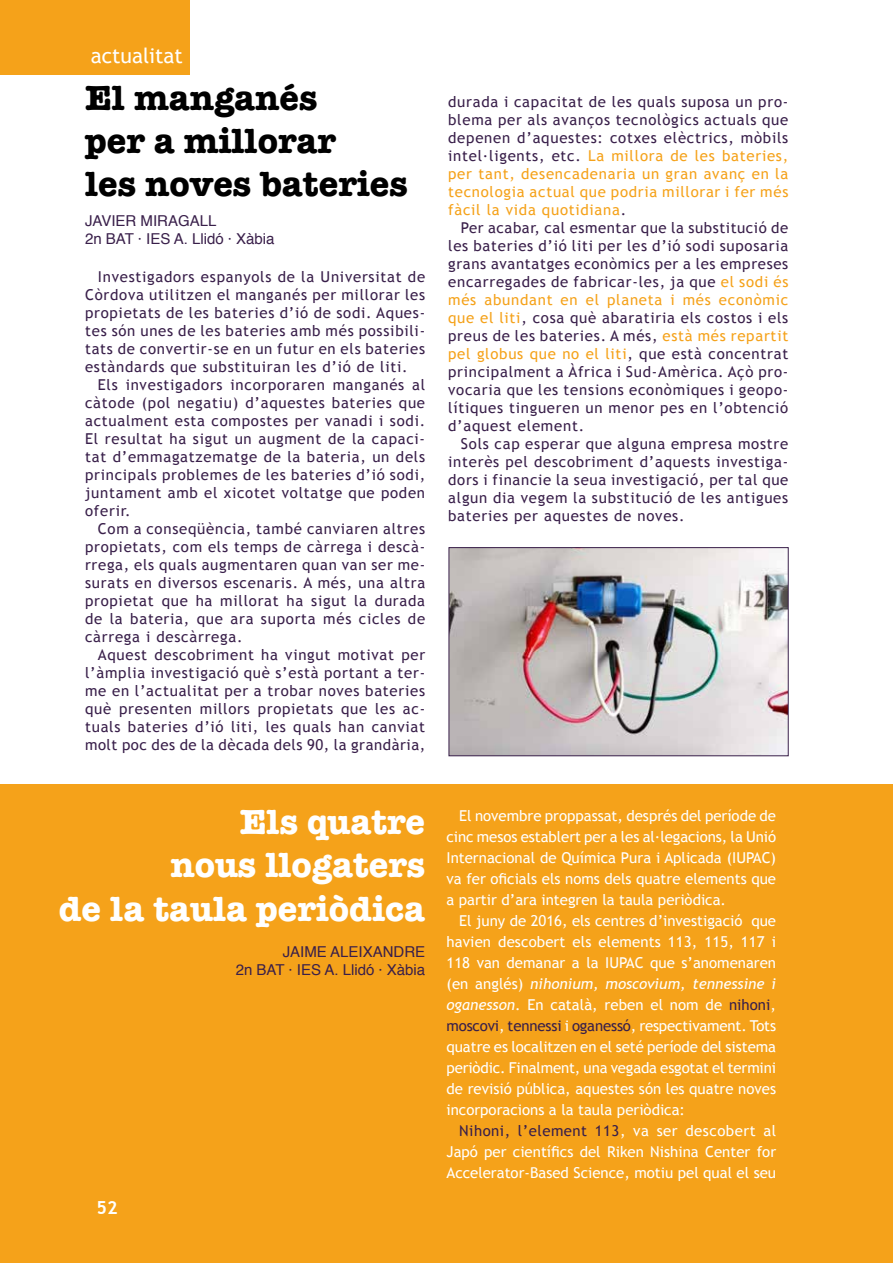
<style>
.page{position:relative;width:893px;height:1263px;background:#fff}
.page>*{position:absolute;margin:0;border:0;box-sizing:border-box;transform-origin:0 0}
.t1{font:700 36px/43.2px "American Typewriter";color:#fff;text-align:right}
.t2{font:700 36px/43.2px "American Typewriter";color:#000}
.t3{font:21px "Trebuchet MS";color:#fff}
.t4{font:700 18px "Trebuchet MS";color:#fff}
.t5{font:15px/18px "Trebuchet MS";letter-spacing:.05em;color:#391f4a;text-align:justify}
.t6{font:15px/21px "Trebuchet MS";color:#fff;text-align:justify}
.t7{font:15px/18px "Helvetica";color:#391f4a}
.s1{color:#f5a21a}
.s2{font-style:italic}
.s3{color:#391f4a}
</style>
<div class="page">
<div style="left:0;top:784px;width:893px;height:479px;background:#f5a21a"></div>
<div style="left:0;top:0;width:189px;height:75px;background:#f5a21a"></div>
<img style="left:451px;top:549px;width:335px;height:205px">
<div style="left:449px;top:547px;width:339px;height:209px;border:1px solid #391f4a"></div>
<h2 class="t3" style="left:91px;top:43px;width:94px">actualitat</h2>
<h1 class="t2" style="left:85px;top:74px;width:324px">El manganés<br>per a millorar<br>les noves bateries</h1>
<p class="t7" style="left:85px;top:212px;width:191px">JAVIER MIRAGALL<br>2n BAT · IES A. Llidó · Xàbia</p>
<p class="t5" style="left:85px;top:268px;width:342px;text-indent:13px">Investigadors espanyols de la Universitat de Còrdova utilitzen el manganés per millorar les propietats de les bateries d’ió de sodi. Aques&shy;tes són unes de les bateries amb més possibili&shy;tats de convertir-se en un futur en els bateries estàndards que substituiran les d’ió de liti.</p>
<p class="t5" style="left:85px;top:376px;width:342px;text-indent:13px">Els investigadors incorporaren manganés al càtode (pol negatiu) d’aquestes bateries que actualment esta compostes per vanadi i sodi.<br>El resultat ha sigut un augment de la capaci&shy;tat d’emmagatzematge de la bateria, un dels principals problemes de les bateries d’ió sodi, juntament amb el xicotet voltatge que poden oferir.</p>
<p class="t5" style="left:85px;top:520px;width:342px;text-indent:13px">Com a conseqüència, també canviaren altres propietats, com els temps de càrrega i descà&shy;rrega, els quals augmentaren quan van ser me&shy;surats en diversos escenaris. A més, una altra propietat que ha millorat ha sigut la durada de la bateria, que ara suporta més cicles de càrrega i descàrrega.</p>
<p class="t5" style="left:85px;top:646px;width:342px;text-indent:13px">Aquest descobriment ha vingut motivat per l’àmplia investigació què s’està portant a ter&shy;me en l’actualitat per a trobar noves bateries què presenten millors propietats que les ac&shy;tuals bateries d’ió liti, les quals han canviat molt poc des de la dècada dels 90, la grandària,</p>
<p class="t5" style="left:448px;top:93px;width:342px">durada i capacitat de les quals suposa un pro&shy;blema per als avanços tecnològics actuals que depenen d’aquestes: cotxes elèctrics, mòbils intel·ligents, etc. <span class="s1">La millora de les bateries, per tant, desencadenaria un gran avanç en la tecnologia actual que podria millorar i fer més fàcil la vida quotidiana</span>.</p>
<p class="t5" style="left:448px;top:219px;width:342px;text-indent:13px">Per acabar, cal esmentar que la substitució de les bateries d’ió liti per les d’ió sodi suposaria grans avantatges econòmics per a les empreses encarregades de fabricar-les, ja que <span class="s1">el sodi és més abundant en el planeta i més econòmic que el liti</span>, cosa què abaratiria els costos i els preus de les bateries. A més, <span class="s1">està més repartit pel globus que no el liti</span>, que està concentrat principalment a Àfrica i Sud-Amèrica. Açò pro&shy;vocaria que les tensions econòmiques i geopo&shy;lítiques tingueren un menor pes en l’obtenció d’aquest element.</p>
<p class="t5" style="left:448px;top:435px;width:342px;text-indent:13px">Sols cap esperar que alguna empresa mostre interès pel descobriment d’aquests investiga&shy;dors i financie la seua investigació, per tal que algun dia vegem la substitució de les antigues bateries per aquestes de noves.</p>
<h1 class="t1" style="left:59px;top:799px;width:368px">Els quatre<br>nous llogaters<br>de la taula periòdica</h1>
<p class="t4" style="left:97px;top:1197px;width:23px">52</p>
<p class="t7" style="left:236px;top:943px;width:191px;text-align:right">JAIME ALEIXANDRE<br>2n BAT · IES A. Llidó · Xàbia</p>
<p class="t6" style="left:446px;top:805px;width:331px;text-indent:13px">El novembre proppassat, després del període de cinc mesos establert per a les al·legacions, la Unió Internacional de Química Pura i Aplicada (IUPAC) va fer oficials els noms dels quatre elements que a partir d’ara integren la taula periòdica.</p>
<p class="t6" style="left:446px;top:910px;width:331px;text-indent:13px">El juny de 2016, els centres d’investigació que havien descobert els elements 113, 115, 117 i 118 van demanar a la IUPAC que s’anomenaren (en anglés) <span class="s2">nihonium, moscovium, tennessine i oganesson</span>. En català, reben el nom de <span class="s3">nihoni</span>, <span class="s3">moscovi</span>, <span class="s3">tennessi</span> i <span class="s3">oganessó</span>, respectivament. Tots quatre es localitzen en el seté període del sistema periòdic. Finalment, una vegada esgotat el termini de revisió pública, aquestes són les quatre noves incorporacions a la taula periòdica:</p>
<p class="t6" style="left:446px;top:1120px;width:331px;text-indent:13px"><span class="s3">Nihoni, l’element 113</span>, va ser descobert al Japó per científics del Riken Nishina Center for Accelerator-Based Science, motiu pel qual el seu</p>
</div>
